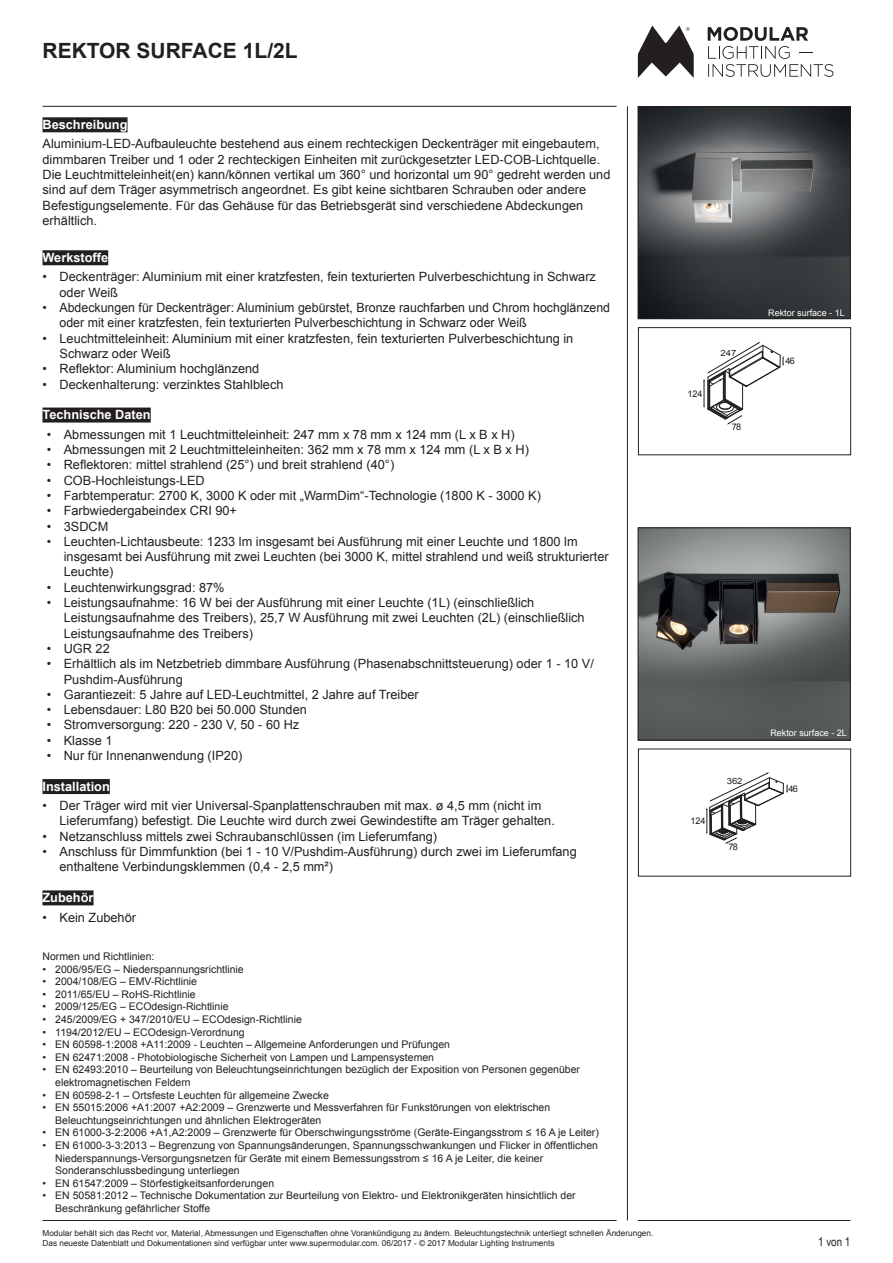
<style>
.page{position:relative;width:893px;height:1263px;background:#fff}
.page>*{position:absolute;margin:0;border:0;box-sizing:border-box;transform-origin:0 0}
.t1{font:700 21px "Arial";color:#231f20}
.t2{font:12.75px/15.3px "Arial";color:#231f20}
.t3{font:700 12.75px "Arial";color:#fff}
.t4{font:12px "Arial Narrow";color:#231f20}
.t5{font:10.5px/12.6px "Arial";color:#231f20}
.t6{font:9.15px "Arial";letter-spacing:-.035em;color:#231f20}
.t7{font:9px "Arial";color:#fff}
.t8{font:8.55px "Arial";color:#231f20;scale:1.11 1}
.t9{font:8.25px/9.9px "Arial";color:#231f20}
</style>
<div class="page">
<div style="left:43px;top:117px;width:85px;height:15px;background:#231f20"></div>
<div style="left:43px;top:250px;width:65px;height:15px;background:#231f20"></div>
<div style="left:43px;top:407px;width:108px;height:15px;background:#231f20"></div>
<div style="left:43px;top:779px;width:67px;height:15px;background:#231f20"></div>
<div style="left:43px;top:890px;width:51px;height:15px;background:#231f20"></div>
<hr style="left:43px;top:106px;width:574px;height:1px;background:#231f20">
<hr style="left:627px;top:106px;width:1px;height:1114px;background:#231f20">
<hr style="left:638px;top:1220px;width:212px;height:1px;background:#231f20">
<hr style="left:43px;top:1220px;width:574px;height:1px;background:#231f20">
<svg style="left:708px;top:27px;width:125px;height:50px"></svg>
<svg style="left:638px;top:26px;width:56px;height:52px"></svg>
<img style="left:640px;top:108px;width:208px;height:209px">
<div style="left:638px;top:106px;width:212px;height:213px;border:1px solid #231f20"></div>
<svg style="left:703px;top:342px;width:81px;height:82px"></svg>
<div style="left:638px;top:327px;width:213px;height:128px;border:1px solid #231f20"></div>
<img style="left:640px;top:530px;width:208px;height:208px">
<div style="left:638px;top:528px;width:212px;height:212px;border:1px solid #231f20"></div>
<svg style="left:706px;top:772px;width:82px;height:72px"></svg>
<div style="left:638px;top:749px;width:213px;height:127px;border:1px solid #231f20"></div>
<h1 class="t1" style="left:43px;top:36px;width:257px">REKTOR SURFACE 1L/2L</h1>
<p class="t3" style="left:43px;top:116px;width:87px">Beschreibung</p>
<p class="t2" style="left:43px;top:136px;width:569px">Aluminium-LED-Aufbauleuchte bestehend aus einem rechteckigen Deckenträger mit eingebautem, dimmbaren Treiber und 1 oder 2 rechteckigen Einheiten mit zurückgesetzter LED-COB-Lichtquelle.<br>Die Leuchtmitteleinheit(en) kann/können vertikal um 360° und horizontal um 90° gedreht werden und sind auf dem Träger asymmetrisch angeordnet. Es gibt keine sichtbaren Schrauben oder andere Befestigungselemente. Für das Gehäuse für das Betriebsgerät sind verschiedene Abdeckungen erhältlich.</p>
<p class="t3" style="left:43px;top:249px;width:67px">Werkstoffe</p>
<p class="t2" style="left:60px;top:269px;width:538px;text-indent:-17px">• Deckenträger: Aluminium mit einer kratzfesten, fein texturierten Pulverbeschichtung in Schwarz oder Weiß</p>
<p class="t2" style="left:60px;top:300px;width:552px;text-indent:-17px">• Abdeckungen für Deckenträger: Aluminium gebürstet, Bronze rauchfarben und Chrom hochglänzend oder mit einer kratzfesten, fein texturierten Pulverbeschichtung in Schwarz oder Weiß</p>
<p class="t2" style="left:60px;top:331px;width:515px;text-indent:-17px">• Leuchtmitteleinheit: Aluminium mit einer kratzfesten, fein texturierten Pulverbeschichtung in<br>Schwarz oder Weiß</p>
<p class="t2" style="left:43px;top:361px;width:218px">• Reflektor: Aluminium hochglänzend</p>
<p class="t2" style="left:43px;top:377px;width:242px">• Deckenhalterung: verzinktes Stahlblech</p>
<p class="t3" style="left:43px;top:406px;width:110px">Technische Daten</p>
<p class="t2" style="left:47px;top:427px;width:469px">• Abmessungen mit 1 Leuchtmitteleinheit: 247 mm x 78 mm x 124 mm (L x B x H)</p>
<p class="t2" style="left:47px;top:442px;width:484px">• Abmessungen mit 2 Leuchtmitteleinheiten: 362 mm x 78 mm x 124 mm (L x B x H)</p>
<p class="t2" style="left:47px;top:457px;width:349px">• Reflektoren: mittel strahlend (25°) und breit strahlend (40°)</p>
<p class="t2" style="left:47px;top:473px;width:159px">• COB-Hochleistungs-LED</p>
<p class="t2" style="left:47px;top:488px;width:496px">• Farbtemperatur: 2700 K, 3000 K oder mit „WarmDim“-Technologie (1800 K - 3000 K)</p>
<p class="t2" style="left:47px;top:503px;width:192px">• Farbwiedergabeindex CRI 90+</p>
<p class="t2" style="left:47px;top:518px;width:63px">• 3SDCM</p>
<p class="t2" style="left:64px;top:534px;width:546px;text-indent:-17px">• Leuchten-Lichtausbeute: 1233 lm insgesamt bei Ausführung mit einer Leuchte und 1800 lm insgesamt bei Ausführung mit zwei Leuchten (bei 3000 K, mittel strahlend und weiß strukturierter<br>Leuchte)</p>
<p class="t2" style="left:47px;top:580px;width:179px">• Leuchtenwirkungsgrad: 87%</p>
<p class="t2" style="left:64px;top:595px;width:522px;text-indent:-17px">• Leistungsaufnahme: 16 W bei der Ausführung mit einer Leuchte (1L) (einschließlich<br>Leistungsaufnahme des Treibers), 25,7 W Ausführung mit zwei Leuchten (2L) (einschließlich<br>Leistungsaufnahme des Treibers)</p>
<p class="t2" style="left:47px;top:641px;width:65px">• UGR 22</p>
<p class="t2" style="left:64px;top:656px;width:532px;text-indent:-17px">• Erhältlich als im Netzbetrieb dimmbare Ausführung (Phasenabschnittsteuerung) oder 1 - 10 V/<br>Pushdim-Ausführung</p>
<p class="t2" style="left:47px;top:687px;width:374px">• Garantiezeit: 5 Jahre auf LED-Leuchtmittel, 2 Jahre auf Treiber</p>
<p class="t2" style="left:47px;top:702px;width:262px">• Lebensdauer: L80 B20 bei 50.000 Stunden</p>
<p class="t2" style="left:47px;top:717px;width:254px">• Stromversorgung: 220 - 230 V, 50 - 60 Hz</p>
<p class="t2" style="left:47px;top:733px;width:67px">• Klasse 1</p>
<p class="t2" style="left:47px;top:748px;width:197px">• Nur für Innenanwendung (IP20)</p>
<p class="t3" style="left:43px;top:778px;width:69px">Installation</p>
<p class="t2" style="left:60px;top:798px;width:497px;text-indent:-17px">• Der Träger wird mit vier Universal-Spanplattenschrauben mit max. ø 4,5 mm (nicht im<br>Lieferumfang) befestigt. Die Leuchte wird durch zwei Gewindestifte am Träger gehalten.</p>
<p class="t2" style="left:43px;top:829px;width:396px">• Netzanschluss mittels zwei Schraubanschlüssen (im Lieferumfang)</p>
<p class="t2" style="left:60px;top:844px;width:519px;text-indent:-17px">• Anschluss für Dimmfunktion (bei 1 - 10 V/Pushdim-Ausführung) durch zwei im Lieferumfang enthaltene Verbindungsklemmen (0,4 - 2,5 mm²)</p>
<p class="t3" style="left:43px;top:889px;width:53px">Zubehör</p>
<p class="t2" style="left:43px;top:909px;width:95px">• Kein Zubehör</p>
<p class="t5" style="left:43px;top:950px;width:114px">Normen und Richtlinien:</p>
<p class="t5" style="left:43px;top:963px;width:203px">• 2006/95/EG – Niederspannungsrichtlinie</p>
<p class="t5" style="left:43px;top:975px;width:156px">• 2004/108/EG – EMV-Richtlinie</p>
<p class="t5" style="left:43px;top:988px;width:155px">• 2011/65/EU – RoHS-Richtlinie</p>
<p class="t5" style="left:43px;top:1000px;width:188px">• 2009/125/EG – ECOdesign-Richtlinie</p>
<p class="t5" style="left:43px;top:1013px;width:261px">• 245/2009/EG + 347/2010/EU – ECOdesign-Richtlinie</p>
<p class="t5" style="left:43px;top:1026px;width:204px">• 1194/2012/EU – ECOdesign-Verordnung</p>
<p class="t5" style="left:43px;top:1038px;width:409px">• EN 60598-1:2008 +A11:2009 - Leuchten – Allgemeine Anforderungen und Prüfungen</p>
<p class="t5" style="left:43px;top:1051px;width:393px">• EN 62471:2008 - Photobiologische Sicherheit von Lampen und Lampensystemen</p>
<p class="t5" style="left:55px;top:1063px;width:526px;text-indent:-13px">• EN 62493:2010 – Beurteilung von Beleuchtungseinrichtungen bezüglich der Exposition von Personen gegenüber elektromagnetischen Feldern</p>
<p class="t5" style="left:43px;top:1089px;width:288px">• EN 60598-2-1 – Ortsfeste Leuchten für allgemeine Zwecke</p>
<p class="t5" style="left:55px;top:1101px;width:496px;text-indent:-13px">• EN 55015:2006 +A1:2007 +A2:2009 – Grenzwerte und Messverfahren für Funkstörungen von elektrischen<br>Beleuchtungseinrichtungen und ähnlichen Elektrogeräten</p>
<p class="t5" style="left:43px;top:1126px;width:558px">• EN 61000-3-2:2006 +A1,A2:2009 – Grenzwerte für Oberschwingungsströme (Geräte-Eingangsstrom ≤ 16 A je Leiter)</p>
<p class="t5" style="left:55px;top:1139px;width:544px;text-indent:-13px">• EN 61000-3-3:2013 – Begrenzung von Spannungsänderungen, Spannungsschwankungen und Flicker in öffentlichen<br>Niederspannungs-Versorgungsnetzen für Geräte mit einem Bemessungsstrom ≤ 16 A je Leiter, die keiner<br>Sonderanschlussbedingung unterliegen</p>
<p class="t5" style="left:43px;top:1177px;width:233px">• EN 61547:2009 – Störfestigkeitsanforderungen</p>
<p class="t5" style="left:55px;top:1189px;width:522px;text-indent:-13px">• EN 50581:2012 – Technische Dokumentation zur Beurteilung von Elektro- und Elektronikgeräten hinsichtlich der<br>Beschränkung gefährlicher Stoffe</p>
<p class="t6" style="left:687px;top:387px;width:17px">124</p>
<p class="t8" style="left:721px;top:348px;width:16px">247</p>
<p class="t6" style="left:732px;top:420px;width:11px">78</p>
<p class="t7" style="left:768px;top:306px;width:78px">Rektor surface - 1L</p>
<p class="t6" style="left:785px;top:354px;width:11px">46</p>
<p class="t6" style="left:690px;top:815px;width:17px">124</p>
<p class="t8" style="left:727px;top:775px;width:16px">362</p>
<p class="t6" style="left:728px;top:840px;width:11px">78</p>
<p class="t7" style="left:770px;top:727px;width:78px">Rektor surface - 2L</p>
<p class="t6" style="left:788px;top:783px;width:11px">46</p>
<p class="t9" style="left:43px;top:1228px;width:612px">Modular behält sich das Recht vor, Material, Abmessungen und Eigenschaften ohne Vorankündigung zu ändern. Beleuchtungstechnik unterliegt schnellen Änderungen.<br>Das neueste Datenblatt und Dokumentationen sind verfügbar unter www.supermodular.com. 06/2017 - © 2017 Modular Lighting Instruments</p>
<p class="t4" style="left:818px;top:1233px;width:34px">1 von 1</p>
</div>
